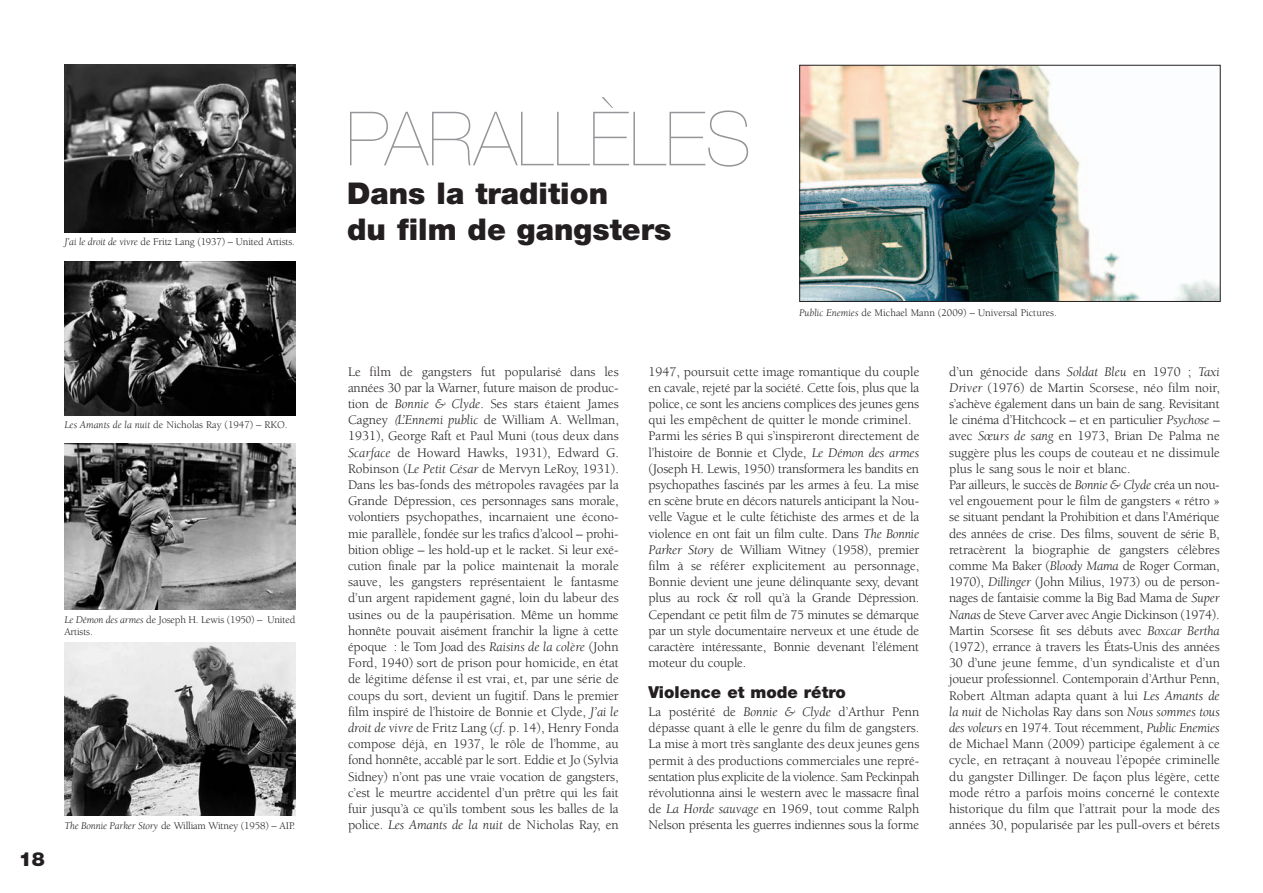
<style>
.page{position:relative;width:1263px;height:893px;background:#fff}
.page>*{position:absolute;margin:0;border:0;box-sizing:border-box;transform-origin:0 0}
.t1{font:200 75px "Helvetica Neue";color:#939598}
.t2{font:900 30px/36px "Helvetica Neue";color:#231f20}
.t3{font:900 19.5px "Helvetica Neue";color:#231f20}
.t4{font:900 16.5px "Helvetica Neue";color:#231f20}
.t5{font:13.5px/16.2px "Berkeley";letter-spacing:-.015em;color:#231f20;text-align:justify}
.t6{font:10.5px/12.6px "Berkeley";letter-spacing:-.015em;color:#231f20}
.s1{font-style:italic}
</style>
<div class="page">
<img style="left:65px;top:444px;width:231px;height:166px">
<img style="left:65px;top:262px;width:231px;height:153px">
<img style="left:65px;top:65px;width:231px;height:168px">
<img style="left:65px;top:642px;width:231px;height:174px">
<img style="left:801px;top:67px;width:417px;height:233px">
<div style="left:799px;top:65px;width:421px;height:237px;border:1px solid #231f20"></div>
<p class="t6" style="left:64px;top:237px;width:232px"><span class="s1">J’ai le droit de vivre</span> de Fritz Lang (1937) – United Artists.</p>
<p class="t6" style="left:64px;top:419px;width:225px"><span class="s1">Les Amants de la nuit</span> de Nicholas Ray (1947) – RKO.</p>
<p class="t6" style="left:64px;top:614px;width:233px"><span class="s1">Le Démon des armes</span> de Joseph H. Lewis (1950) – United<br>Artists.</p>
<h3 class="t3" style="left:19px;top:852px;width:28px">18</h3>
<p class="t6" style="left:64px;top:820px;width:232px"><span class="s1">The Bonnie Parker Story</span> de William Witney (1958) – AIP.</p>
<h1 class="t1" style="left:346px;top:112px;width:407px">PARALLÈLES</h1>
<h2 class="t2" style="left:347px;top:178px;width:326px">Dans la tradition<br>du film de gangsters</h2>
<p class="t6" style="left:799px;top:307px;width:259px"><span class="s1">Public Enemies</span> de Michael Mann (2009) – Universal Pictures.</p>
<p class="t5" style="left:348px;top:364px;width:272px">Le film de gangsters fut popularisé dans les années 30 par la Warner, future maison de produc&shy;tion de <span class="s1">Bonnie &amp; Clyde</span>. Ses stars étaient James Cagney <span class="s1">(L’Ennemi public</span> de William A. Wellman, 1931), George Raft et Paul Muni (tous deux dans <span class="s1">Scarface</span> de Howard Hawks, 1931), Edward G.<br>Robinson (<span class="s1">Le Petit César</span> de Mervyn LeRoy, 1931).<br>Dans les bas-fonds des métropoles ravagées par la Grande Dépression, ces personnages sans morale, volontiers psychopathes, incarnaient une écono&shy;mie parallèle, fondée sur les trafics d’alcool – prohi&shy;bition oblige – les hold-up et le racket. Si leur exé&shy;cution finale par la police maintenait la morale sauve, les gangsters représentaient le fantasme d’un argent rapidement gagné, loin du labeur des usines ou de la paupérisation. Même un homme honnête pouvait aisément franchir la ligne à cette époque : le Tom Joad des <span class="s1">Raisins de la colère</span> (John Ford, 1940) sort de prison pour homicide, en état de légitime défense il est vrai, et, par une série de coups du sort, devient un fugitif. Dans le premier film inspiré de l’histoire de Bonnie et Clyde, <span class="s1">J’ai le droit de vivre</span> de Fritz Lang (<span class="s1">cf.</span> p. 14), Henry Fonda compose déjà, en 1937, le rôle de l’homme, au fond honnête, accablé par le sort. Eddie et Jo (Sylvia Sidney) n’ont pas une vraie vocation de gangsters, c’est le meurtre accidentel d’un prêtre qui les fait fuir jusqu’à ce qu’ils tombent sous les balles de la police. <span class="s1">Les Amants de la nuit</span> de Nicholas Ray, en</p>
<p class="t5" style="left:648px;top:364px;width:272px;text-align:left">1947, poursuit cette image romantique du couple en cavale, rejeté par la société. Cette fois, plus que la police, ce sont les anciens complices des jeunes gens qui les empêchent de quitter le monde criminel.<br>Parmi les séries B qui s’inspireront directement de l’histoire de Bonnie et Clyde, <span class="s1">Le Démon des armes </span>(Joseph H. Lewis, 1950) transformera les bandits en psychopathes fascinés par les armes à feu. La mise en scène brute en décors naturels anticipant la Nou&shy;velle Vague et le culte fétichiste des armes et de la violence en ont fait un film culte. Dans <span class="s1">The Bonnie Parker Story</span> de William Witney (1958), premier film à se référer explicitement au personnage, Bonnie devient une jeune délinquante sexy, devant plus au rock &amp; roll qu’à la Grande Dépression.<br>Cependant ce petit film de 75 minutes se démarque par un style documentaire nerveux et une étude de caractère intéressante, Bonnie devenant l’élément moteur du couple.</p>
<p class="t4" style="left:648px;top:687px;width:199px">Violence et mode rétro</p>
<p class="t5" style="left:648px;top:705px;width:272px">La postérité de <span class="s1">Bonnie &amp; Clyde</span> d’Arthur Penn dépasse quant à elle le genre du film de gangsters.<br>La mise à mort très sanglante des deux jeunes gens permit à des productions commerciales une repré&shy;sentation plus explicite de la violence. Sam Peckinpah révolutionna ainsi le western avec le massacre final de <span class="s1">La Horde sauvage</span> en 1969, tout comme Ralph Nelson présenta les guerres indiennes sous la forme</p>
<p class="t5" style="left:949px;top:364px;width:272px;text-align:left">d’un génocide dans <span class="s1">Soldat Bleu</span> en 1970 ; <span class="s1">Taxi Driver</span> (1976) de Martin Scorsese, néo film noir, s’achève également dans un bain de sang. Revisitant le cinéma d’Hitchcock – et en particulier <span class="s1">Psychose</span> – avec <span class="s1">Sœurs de sang</span> en 1973, Brian De Palma ne suggère plus les coups de couteau et ne dissimule plus le sang sous le noir et blanc.<br>Par ailleurs, le succès de <span class="s1">Bonnie &amp; Clyde</span> créa un nou&shy;vel engouement pour le film de gangsters « rétro » se situant pendant la Prohibition et dans l’Amérique des années de crise. Des films, souvent de série B, retracèrent la biographie de gangsters célèbres comme Ma Baker (<span class="s1">Bloody Mama</span> de Roger Corman, 1970), <span class="s1">Dillinger</span> (John Milius, 1973) ou de person&shy;nages de fantaisie comme la Big Bad Mama de <span class="s1">Super Nanas</span> de Steve Carver avec Angie Dickinson (1974).<br>Martin Scorsese fit ses débuts avec <span class="s1">Boxcar Bertha </span>(1972), errance à travers les États-Unis des années 30 d’une jeune femme, d’un syndicaliste et d’un joueur professionnel. Contemporain d’Arthur Penn, Robert Altman adapta quant à lui <span class="s1">Les Amants de la nuit</span> de Nicholas Ray dans son <span class="s1">Nous sommes tous des voleurs</span> en 1974. Tout récemment, <span class="s1">Public Enemies </span>de Michael Mann (2009) participe également à ce cycle, en retraçant à nouveau l’épopée criminelle du gangster Dillinger. De façon plus légère, cette mode rétro a parfois moins concerné le contexte historique du film que l’attrait pour la mode des années 30, popularisée par les pull-overs et bérets</p>
</div>
